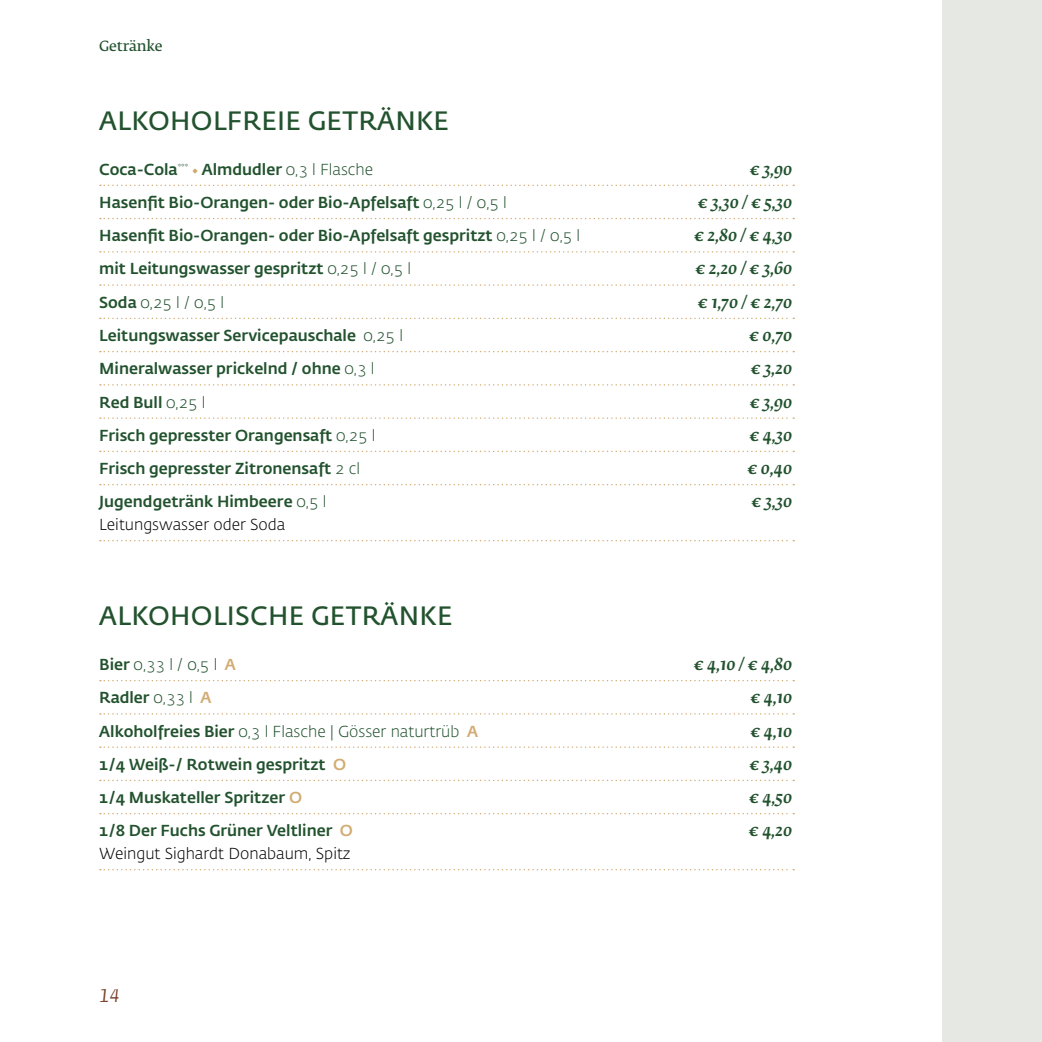
<style>
.page{position:relative;width:1042px;height:1042px;background:#fff}
.page>*{position:absolute;margin:0;border:0;box-sizing:border-box;transform-origin:0 0}
.t1{font:600 26.25px "Fedra Sans Pro";letter-spacing:.01em;color:#22522e}
.t2{font:italic 17.5px "Fedra Serif B Pro";color:#7c4630}
.t3{font:italic 500 16.62px "Fedra Serif B Pro";color:#22522e}
.t4{font:500 15.75px "Fedra Sans Pro";color:#22522e}
.t5{font:300 15.75px "Fedra Sans Pro";color:#22522e}
.t6{font:300 15.75px "Fedra Sans Pro";color:#000}
.t7{font:14px "Fedra Serif B Pro Demi";letter-spacing:-.01em;color:#22522e}
.s1{font-weight:300}
.s2{font-weight:500}
.s3{font-weight:500;color:#d2ac73}
.s4{color:#d2ac73}
</style>
<div class="page">
<div style="left:943px;top:0;width:99px;height:1042px;background:#e6e8e3"></div>
<svg style="left:100px;top:680px;width:694px;height:1px"></svg>
<svg style="left:100px;top:713px;width:694px;height:1px"></svg>
<svg style="left:100px;top:746px;width:694px;height:2px"></svg>
<svg style="left:100px;top:780px;width:694px;height:1px"></svg>
<svg style="left:100px;top:813px;width:694px;height:1px"></svg>
<svg style="left:100px;top:869px;width:694px;height:1px"></svg>
<svg style="left:100px;top:185px;width:694px;height:1px"></svg>
<svg style="left:100px;top:218px;width:694px;height:1px"></svg>
<svg style="left:100px;top:251px;width:694px;height:1px"></svg>
<svg style="left:100px;top:284px;width:694px;height:2px"></svg>
<svg style="left:100px;top:318px;width:694px;height:1px"></svg>
<svg style="left:100px;top:351px;width:694px;height:1px"></svg>
<svg style="left:100px;top:384px;width:694px;height:1px"></svg>
<svg style="left:100px;top:417px;width:694px;height:2px"></svg>
<svg style="left:100px;top:451px;width:694px;height:1px"></svg>
<svg style="left:100px;top:484px;width:694px;height:1px"></svg>
<svg style="left:100px;top:540px;width:694px;height:1px"></svg>
<svg style="left:193px;top:169px;width:4px;height:4px"></svg>
<p class="t7" style="left:99px;top:38px;width:65px">Getränke</p>
<h1 class="t1" style="left:99px;top:101px;width:351px">ALKOHOLFREIE GETRÄNKE</h1>
<p class="t4" style="left:99px;top:157px;width:275px">Coca-Cola<sup>***</sup> Almdudler <span class="s1">0,3 l Flasche</span></p>
<p class="t3" style="left:750px;top:159px;width:44px">€ 3,90</p>
<p class="t4" style="left:99px;top:190px;width:409px">Hasenfit Bio-Orangen- oder Bio-Apfelsaft <span class="s1">0,25 l / 0,5 l</span></p>
<p class="t3" style="left:698px;top:192px;width:96px">€ 3,30 / € 5,30</p>
<p class="t4" style="left:99px;top:224px;width:482px">Hasenfit Bio-Orangen- oder Bio-Apfelsaft gespritzt <span class="s1">0,25 l / 0,5 l</span></p>
<p class="t3" style="left:694px;top:226px;width:100px">€ 2,80 / € 4,30</p>
<p class="t4" style="left:99px;top:257px;width:313px">mit Leitungswasser gespritzt <span class="s1">0,25 l / 0,5 l</span></p>
<p class="t3" style="left:695px;top:259px;width:98px">€ 2,20 / € 3,60</p>
<p class="t5" style="left:99px;top:292px;width:127px"><span class="s2">Soda</span> 0,25 l / 0,5 l</p>
<p class="t3" style="left:698px;top:292px;width:96px">€ 1,70 / € 2,70</p>
<p class="t4" style="left:99px;top:323px;width:305px">Leitungswasser Servicepauschale <span class="s1">0,25 l</span></p>
<p class="t3" style="left:749px;top:325px;width:45px">€ 0,70</p>
<p class="t4" style="left:99px;top:357px;width:277px">Mineralwasser prickelnd / ohne <span class="s1">0,3 l</span></p>
<p class="t3" style="left:751px;top:359px;width:43px">€ 3,20</p>
<p class="t4" style="left:99px;top:390px;width:108px">Red Bull <span class="s1">0,25 l</span></p>
<p class="t3" style="left:750px;top:392px;width:44px">€ 3,90</p>
<p class="t4" style="left:99px;top:423px;width:278px">Frisch gepresster Orangensaft <span class="s1">0,25 l</span></p>
<p class="t3" style="left:749px;top:425px;width:44px">€ 4,30</p>
<p class="t4" style="left:99px;top:456px;width:262px">Frisch gepresster Zitronensaft <span class="s1">2 cl</span></p>
<p class="t3" style="left:747px;top:458px;width:46px">€ 0,40</p>
<p class="t4" style="left:99px;top:490px;width:229px">Jugendgetränk Himbeere <span class="s1">0,5 l</span></p>
<p class="t3" style="left:751px;top:492px;width:42px">€ 3,30</p>
<p class="t6" style="left:99px;top:514px;width:188px">Leitungswasser oder Soda</p>
<h1 class="t1" style="left:99px;top:597px;width:355px">ALKOHOLISCHE GETRÄNKE</h1>
<p class="t5" style="left:99px;top:654px;width:138px"><span class="s2">Bier</span> 0,33 l / 0,5 l <span class="s3">A</span></p>
<p class="t3" style="left:694px;top:654px;width:100px">€ 4,10 / € 4,80</p>
<p class="t4" style="left:99px;top:686px;width:114px">Radler <span class="s1">0,33 l</span> <span class="s4">A</span></p>
<p class="t3" style="left:750px;top:688px;width:43px">€ 4,10</p>
<p class="t5" style="left:99px;top:720px;width:380px"><span class="s2">Alkoholfreies Bier</span> 0,3 l Flasche | Gösser naturtrüb <span class="s3">A</span></p>
<p class="t3" style="left:750px;top:721px;width:43px">€ 4,10</p>
<p class="t4" style="left:99px;top:752px;width:249px">1/4 Weiß-/ Rotwein gespritzt <span class="s4">O</span></p>
<p class="t3" style="left:749px;top:754px;width:44px">€ 3,40</p>
<p class="t4" style="left:99px;top:785px;width:204px">1/4 Muskateller Spritzer <span class="s4">O</span></p>
<p class="t3" style="left:749px;top:787px;width:45px">€ 4,50</p>
<p class="t4" style="left:99px;top:819px;width:255px">1/8 Der Fuchs Grüner Veltliner <span class="s4">O</span></p>
<p class="t3" style="left:749px;top:821px;width:45px">€ 4,20</p>
<p class="t6" style="left:99px;top:843px;width:253px">Weingut Sighardt Donabaum, Spitz</p>
<p class="t2" style="left:99px;top:986px;width:22px">14</p>
</div>
